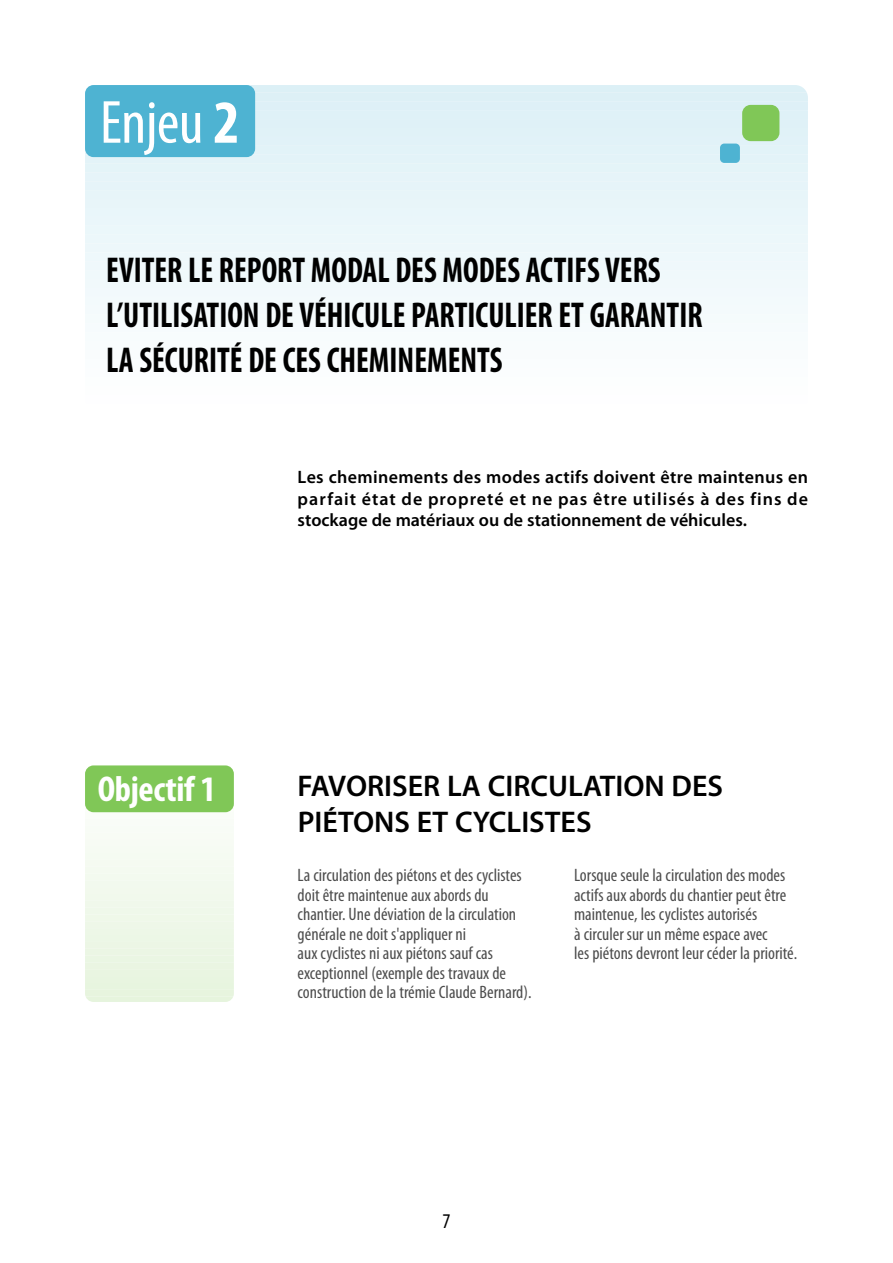
<style>
.page{position:relative;width:893px;height:1263px;background:#fff}
.page>*{position:absolute;margin:0;border:0;box-sizing:border-box;transform-origin:0 0}
.t1{font:condensed 61.35px "Myriad Pro";letter-spacing:-.01em;color:#fff}
.t2{font:700 condensed 36px/45px "Myriad Pro";color:#000;scale:.9 1}
.t3{font:700 condensed 36px "Myriad Pro";letter-spacing:-.01em;color:#fff}
.t4{font:600 30px/36px "Myriad Pro";color:#000}
.t5{font:condensed 21px "Myriad Pro";color:#000}
.t6{font:condensed 18px/19.5px "Myriad Pro";color:#4d4d4d}
.t7{font:600 18px/21.6px "Myriad Pro";color:#000;text-align:justify}
.s1{font-weight:700}
</style>
<div class="page">
<div style="left:85px;top:997px;width:149px;height:5px;background:#e6f4dd"></div>
<div style="left:85px;top:990px;width:149px;height:6px;background:#e7f4de"></div>
<div style="left:85px;top:983px;width:149px;height:6px;background:#e7f5df"></div>
<div style="left:85px;top:977px;width:149px;height:5px;background:#e8f5e0"></div>
<div style="left:85px;top:970px;width:149px;height:5px;background:#e9f5e1"></div>
<div style="left:85px;top:963px;width:149px;height:5px;background:#eaf5e2"></div>
<div style="left:85px;top:956px;width:149px;height:6px;background:#eaf6e3"></div>
<div style="left:85px;top:949px;width:149px;height:6px;background:#ebf6e4"></div>
<div style="left:85px;top:942px;width:149px;height:6px;background:#ecf6e5"></div>
<div style="left:85px;top:936px;width:149px;height:5px;background:#ecf7e6"></div>
<div style="left:85px;top:929px;width:149px;height:5px;background:#edf7e7"></div>
<div style="left:85px;top:922px;width:149px;height:5px;background:#eef7e8"></div>
<div style="left:85px;top:915px;width:149px;height:6px;background:#eff8e9"></div>
<div style="left:85px;top:908px;width:149px;height:6px;background:#eff8ea"></div>
<div style="left:85px;top:901px;width:149px;height:6px;background:#f0f8eb"></div>
<div style="left:85px;top:895px;width:149px;height:5px;background:#f1f9ec"></div>
<div style="left:85px;top:888px;width:149px;height:5px;background:#f2f9ed"></div>
<div style="left:85px;top:881px;width:149px;height:5px;background:#f2f9ee"></div>
<div style="left:85px;top:874px;width:149px;height:5px;background:#f3faef"></div>
<div style="left:85px;top:867px;width:149px;height:6px;background:#f4faf0"></div>
<div style="left:85px;top:860px;width:149px;height:6px;background:#f5faf1"></div>
<div style="left:85px;top:853px;width:149px;height:6px;background:#f5fbf2"></div>
<div style="left:85px;top:847px;width:149px;height:5px;background:#f6fbf3"></div>
<div style="left:85px;top:840px;width:149px;height:5px;background:#f7fbf4"></div>
<div style="left:85px;top:833px;width:149px;height:5px;background:#f8fcf5"></div>
<div style="left:85px;top:826px;width:149px;height:6px;background:#f8fcf6"></div>
<div style="left:85px;top:819px;width:149px;height:6px;background:#f9fcf7"></div>
<div style="left:85px;top:812px;width:149px;height:6px;background:#fafdf8"></div>
<div style="left:85px;top:85px;width:723px;height:10px;background:#dcf0f6"></div>
<div style="left:85px;top:90px;width:723px;height:14px;background:#ddf0f6"></div>
<div style="left:85px;top:99px;width:723px;height:13px;background:#def0f7"></div>
<div style="left:85px;top:108px;width:723px;height:13px;background:#dff1f7"></div>
<div style="left:85px;top:117px;width:723px;height:13px;background:#dff1f7"></div>
<div style="left:85px;top:126px;width:723px;height:13px;background:#e0f2f7"></div>
<div style="left:85px;top:135px;width:723px;height:13px;background:#e1f2f8"></div>
<div style="left:85px;top:144px;width:723px;height:13px;background:#e2f3f8"></div>
<div style="left:85px;top:152px;width:723px;height:14px;background:#e3f3f8"></div>
<div style="left:85px;top:161px;width:723px;height:14px;background:#e4f4f8"></div>
<div style="left:85px;top:170px;width:723px;height:14px;background:#e6f4f9"></div>
<div style="left:85px;top:179px;width:723px;height:13px;background:#e6f4f9"></div>
<div style="left:85px;top:188px;width:723px;height:13px;background:#e7f5f9"></div>
<div style="left:85px;top:197px;width:723px;height:13px;background:#e8f5f9"></div>
<div style="left:85px;top:206px;width:723px;height:13px;background:#e9f6fa"></div>
<div style="left:85px;top:215px;width:723px;height:13px;background:#eaf6fa"></div>
<div style="left:85px;top:223px;width:723px;height:14px;background:#ebf7fa"></div>
<div style="left:85px;top:232px;width:723px;height:14px;background:#ecf7fa"></div>
<div style="left:85px;top:241px;width:723px;height:14px;background:#edf7fa"></div>
<div style="left:85px;top:250px;width:723px;height:13px;background:#eef8fb"></div>
<div style="left:85px;top:259px;width:723px;height:13px;background:#eff8fb"></div>
<div style="left:85px;top:268px;width:723px;height:13px;background:#f0f9fb"></div>
<div style="left:85px;top:277px;width:723px;height:13px;background:#f1f9fb"></div>
<div style="left:85px;top:286px;width:723px;height:13px;background:#f2f9fc"></div>
<div style="left:85px;top:295px;width:723px;height:13px;background:#f3fafc"></div>
<div style="left:85px;top:303px;width:723px;height:14px;background:#f4fafc"></div>
<div style="left:85px;top:312px;width:723px;height:14px;background:#f5fbfc"></div>
<div style="left:85px;top:321px;width:723px;height:14px;background:#f6fbfd"></div>
<div style="left:85px;top:330px;width:723px;height:13px;background:#f7fcfd"></div>
<div style="left:85px;top:339px;width:723px;height:13px;background:#f8fcfd"></div>
<div style="left:85px;top:348px;width:723px;height:13px;background:#f9fcfd"></div>
<div style="left:85px;top:357px;width:723px;height:13px;background:#fafdfe"></div>
<div style="left:85px;top:366px;width:723px;height:13px;background:#fbfdfe"></div>
<div style="left:85px;top:85px;width:170px;height:72px;background:#4eb3d2;border-radius:9px"></div>
<div style="left:742px;top:105px;width:37px;height:36px;background:#80c757;border-radius:9px"></div>
<div style="left:720px;top:144px;width:20px;height:19px;background:#4eb3d2;border-radius:4px"></div>
<div style="left:85px;top:765px;width:149px;height:47px;background:#80c757;border-radius:9px"></div>
<h1 class="t1" style="left:100px;top:101px;width:141px">Enjeu <span class="s1">2</span></h1>
<h2 class="t2" style="left:106px;top:251px;width:664px">EVITER LE REPORT MODAL DES MODES ACTIFS VERS<br>L’UTILISATION DE VÉHICULE PARTICULIER ET GARANTIR<br>LA SÉCURITÉ DE CES CHEMINEMENTS</h2>
<p class="t7" style="left:298px;top:468px;width:512px">Les cheminements des modes actifs doivent être maintenus en parfait état de propreté et ne pas être utilisés à des fins de stockage de matériaux ou de stationnement de véhicules.</p>
<h2 class="t3" style="left:98px;top:776px;width:120px">Objectif 1</h2>
<h3 class="t4" style="left:298px;top:771px;width:427px">FAVORISER LA CIRCULATION DES<br>PIÉTONS ET CYCLISTES</h3>
<p class="t6" style="left:298px;top:867px;width:235px">La circulation des piétons et des cyclistes doit être maintenue aux abords du chantier. Une déviation de la circulation générale ne doit s'appliquer ni<br>aux cyclistes ni aux piétons sauf cas exceptionnel (exemple des travaux de construction de la trémie Claude Bernard).</p>
<p class="t6" style="left:574px;top:867px;width:225px">Lorsque seule la circulation des modes actifs aux abords du chantier peut être maintenue, les cyclistes autorisés<br>à circuler sur un même espace avec<br>les piétons devront leur céder la priorité.</p>
<p class="t5" style="left:442px;top:1213px;width:10px">7</p>
</div>
